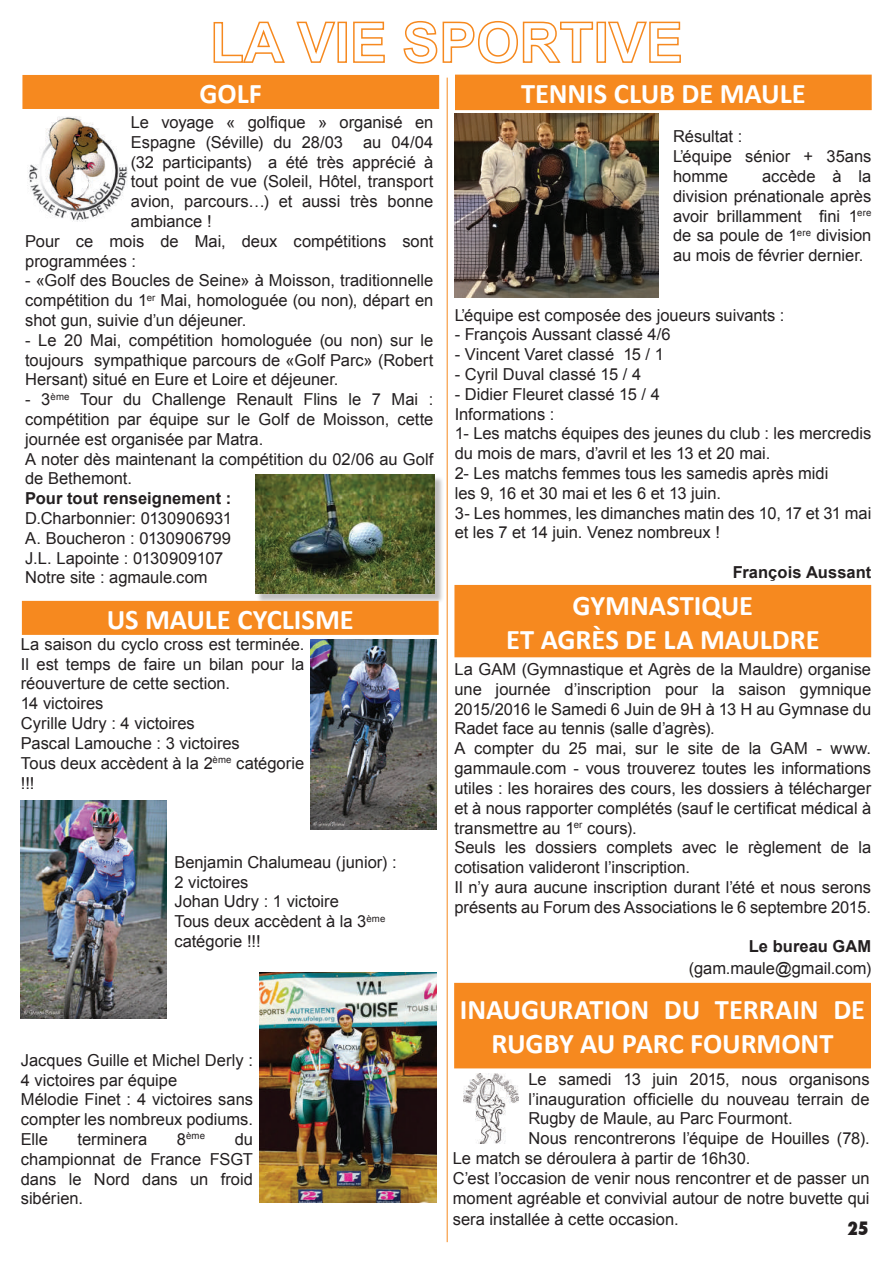
<style>
.page{position:relative;width:893px;height:1263px;background:#fff}
.page>*{position:absolute;margin:0;border:0;box-sizing:border-box;transform-origin:0 0}
.t1{font:700 28.5px/34.2px "Calibri";letter-spacing:-.005em;color:#fff;text-align:center}
.t2{font:800 condensed 18px "Futura";color:#231f20}
.t3{font:16.5px/19.8px "Arial";color:#231f20}
.t4{font:700 16.5px "Arial";letter-spacing:.005em;color:#231f20}
.t5{font:9.6px "Arial";color:#231f20}
.s1{font-size:16.5px}
</style>
<div class="page">
<img style="left:27px;top:117px;width:101px;height:105px">
<div style="left:257px;top:475px;width:187px;height:128px;background:#231f20;opacity:.29"></div>
<img style="left:255px;top:474px;width:180px;height:120px">
<div style="left:23px;top:76px;width:415px;height:32px;background:#f6891f"></div>
<div style="left:22px;top:75px;width:417px;height:34px;border:2px solid #f6891f"></div>
<svg style="left:213px;top:21px;width:72px;height:42px"></svg>
<svg style="left:296px;top:21px;width:40px;height:42px"></svg>
<div style="left:337px;top:22px;width:10px;height:41px;border:2px solid #f6891f"></div>
<svg style="left:353px;top:21px;width:32px;height:42px"></svg>
<svg style="left:403px;top:21px;width:191px;height:43px"></svg>
<div style="left:596px;top:22px;width:10px;height:41px;border:2px solid #f6891f"></div>
<svg style="left:608px;top:21px;width:73px;height:42px"></svg>
<div style="left:456px;top:75px;width:415px;height:34px;background:#f6891f"></div>
<div style="left:455px;top:75px;width:417px;height:35px;border:2px solid #f6891f"></div>
<img style="left:454px;top:114px;width:205px;height:183px">
<hr style="left:447px;top:78px;width:1px;height:1164px;background:#f6891f">
<div style="left:23px;top:602px;width:415px;height:32px;background:#f6891f"></div>
<div style="left:22px;top:601px;width:417px;height:34px;border:2px solid #f6891f"></div>
<img style="left:260px;top:972px;width:177px;height:230px">
<img style="left:310px;top:639px;width:126px;height:190px">
<img style="left:21px;top:800px;width:145px;height:218px">
<div style="left:455px;top:586px;width:415px;height:70px;background:#f6891f"></div>
<div style="left:454px;top:585px;width:417px;height:72px;border:2px solid #f6891f"></div>
<div style="left:455px;top:983px;width:415px;height:85px;background:#f6891f"></div>
<img style="left:463px;top:1073px;width:55px;height:70px">
<h1 class="t1" style="left:200px;top:76px;width:64px">GOLF</h1>
<h1 class="t1" style="left:521px;top:76px;width:286px">TENNIS CLUB DE MAULE</h1>
<p class="t3" style="left:673px;top:127px;width:200px">Résultat :<br>L’équipe sénior + 35ans homme</p>
<p class="t3" style="left:131px;top:112px;width:304px">Le voyage « golfique » organisé en</p>
<p class="t3" style="left:131px;top:132px;width:304px">Espagne (Séville) du 28/03 au 04/04</p>
<p class="t3" style="left:131px;top:152px;width:304px">(32 participants) a été très apprécié à</p>
<p class="t3" style="left:131px;top:172px;width:304px">tout point de vue (Soleil, Hôtel, transport</p>
<p class="t3" style="left:131px;top:192px;width:304px">avion, parcours…) et aussi très bonne</p>
<p class="t3" style="left:131px;top:211px;width:82px">ambiance !</p>
<p class="t3" style="left:25px;top:231px;width:410px">Pour ce mois de Mai, deux compétitions sont</p>
<p class="t3" style="left:25px;top:251px;width:112px">programmées :</p>
<p class="t3" style="left:25px;top:271px;width:410px;text-align:justify">- «Golf des Boucles de Seine» à Moisson, traditionnelle compétition du 1<sup>er</sup> Mai, homologuée (ou non), départ en shot gun, suivie d’un déjeuner.</p>
<p class="t3" style="left:25px;top:330px;width:410px;text-align:justify">- Le 20 Mai, compétition homologuée (ou non) sur le toujours sympathique parcours de «Golf Parc» (Robert Hersant) situé en Eure et Loire et déjeuner.</p>
<p class="t3" style="left:25px;top:390px;width:410px">- 3<sup>ème</sup> Tour du Challenge Renault Flins le 7 Mai : compétition par équipe sur le Golf de Moisson, cette journée est organisée par Matra.<br>A noter dès maintenant la compétition du 02/06 au Golf de Bethemont.</p>
<p class="t4" style="left:25px;top:487px;width:208px">Pour tout renseignement :</p>
<p class="t3" style="left:25px;top:508px;width:208px">D.Charbonnier: 0130906931<br>A. Boucheron : 0130906799<br>J.L. Lapointe : 0130909107<br>Notre site : agmaule.com</p>
<p class="t3" style="left:673px;top:166px;width:200px;text-align:justify;text-indent:89px">accède à la division prénationale après avoir brillamment fini 1<sup>ere </sup>de sa poule de 1<sup>ere</sup> division au mois de février dernier.</p>
<p class="t3" style="left:455px;top:305px;width:331px">L’équipe est composée des joueurs suivants :</p>
<p class="t3" style="left:455px;top:325px;width:217px">- François Aussant classé 4/6</p>
<p class="t3" style="left:455px;top:345px;width:211px">- Vincent Varet classé 15 / 1</p>
<p class="t3" style="left:455px;top:364px;width:188px">- Cyril Duval classé 15 / 4</p>
<p class="t3" style="left:455px;top:384px;width:418px">- Didier Fleuret classé 15 / 4<br>Informations :<br>1- Les matchs équipes des jeunes du club : les mercredis du mois de mars, d’avril et les 13 et 20 mai.<br>2- Les matchs femmes tous les samedis après midi<br>les 9, 16 et 30 mai et les 6 et 13 juin.<br>3- Les hommes, les dimanches matin des 10, 17 et 31 mai et les 7 et 14 juin. Venez nombreux !</p>
<p class="t4" style="left:733px;top:561px;width:140px">François Aussant</p>
<h1 class="t1" style="left:107px;top:602px;width:249px">US MAULE CYCLISME</h1>
<p class="t3" style="left:21px;top:634px;width:285px">La saison du cyclo cross est terminée.<br>Il est temps de faire un bilan pour la réouverture de cette section.<br>14 victoires<br>Cyrille Udry : 4 victoires<br>Pascal Lamouche : 3 victoires<br>Tous deux accèdent à la 2<sup>ème</sup> catégorie !!!</p>
<p class="t3" style="left:174px;top:852px;width:224px">Benjamin Chalumeau (junior) :<br>2 victoires<br>Johan Udry : 1 victoire<br>Tous deux accèdent à la 3<sup>ème </sup>catégorie !!!</p>
<p class="t3" style="left:21px;top:1050px;width:234px">Jacques Guille et Michel Derly :<br>4 victoires par équipe<br>Mélodie Finet : 4 victoires sans compter les nombreux podiums.<br>Elle</p>
<p class="t3" style="left:78px;top:1129px;width:71px">terminera</p>
<p class="t5" style="left:177px;top:1130px;width:30px"><span class="s1">8</span>ème</p>
<p class="t3" style="left:21px;top:1129px;width:234px;text-align:justify;text-indent:214px">du championnat de France FSGT dans le Nord dans un froid sibérien.</p>
<h1 class="t1" style="left:506px;top:588px;width:315px">GYMNASTIQUE<br>ET AGRÈS DE LA MAULDRE</h1>
<p class="t3" style="left:454px;top:659px;width:418px">La GAM (Gymnastique et Agrès de la Mauldre) organise une journée d’inscription pour la saison gymnique 2015/2016 le Samedi 6 Juin de 9H à 13 H au Gymnase du Radet face au tennis (salle d’agrès).<br>A compter du 25 mai, sur le site de la GAM - www. gammaule.com - vous trouverez toutes les informations utiles : les horaires des cours, les dossiers à télécharger et à nous rapporter complétés (sauf le certificat médical à transmettre au 1<sup>er</sup> cours).<br>Seuls les dossiers complets avec le règlement de la cotisation valideront l’inscription.<br>Il n’y aura aucune inscription durant l’été et nous serons présents au Forum des Associations le 6 septembre 2015.</p>
<p class="t4" style="left:749px;top:935px;width:124px">Le bureau GAM</p>
<p class="t3" style="left:689px;top:958px;width:184px">(gam.maule@gmail.com)</p>
<h1 class="t1" style="left:460px;top:993px;width:407px">INAUGURATION DU TERRAIN DE<br>RUGBY AU PARC FOURMONT</h1>
<p class="t3" style="left:529px;top:1069px;width:343px">Le samedi 13 juin 2015, nous organisons</p>
<p class="t3" style="left:529px;top:1089px;width:343px">l’inauguration officielle du nouveau terrain de</p>
<p class="t3" style="left:529px;top:1109px;width:266px">Rugby de Maule, au Parc Fourmont.</p>
<p class="t3" style="left:529px;top:1128px;width:343px">Nous rencontrerons l’équipe de Houilles (78).</p>
<p class="t3" style="left:453px;top:1148px;width:299px">Le match se déroulera à partir de 16h30.</p>
<p class="t3" style="left:453px;top:1168px;width:418px">C’est l’occasion de venir nous rencontrer et de passer un</p>
<p class="t3" style="left:453px;top:1188px;width:418px">moment agréable et convivial autour de notre buvette qui</p>
<p class="t3" style="left:453px;top:1209px;width:227px">sera installée à cette occasion.</p>
<p class="t2" style="left:847px;top:1216px;width:23px">25</p>
</div>
